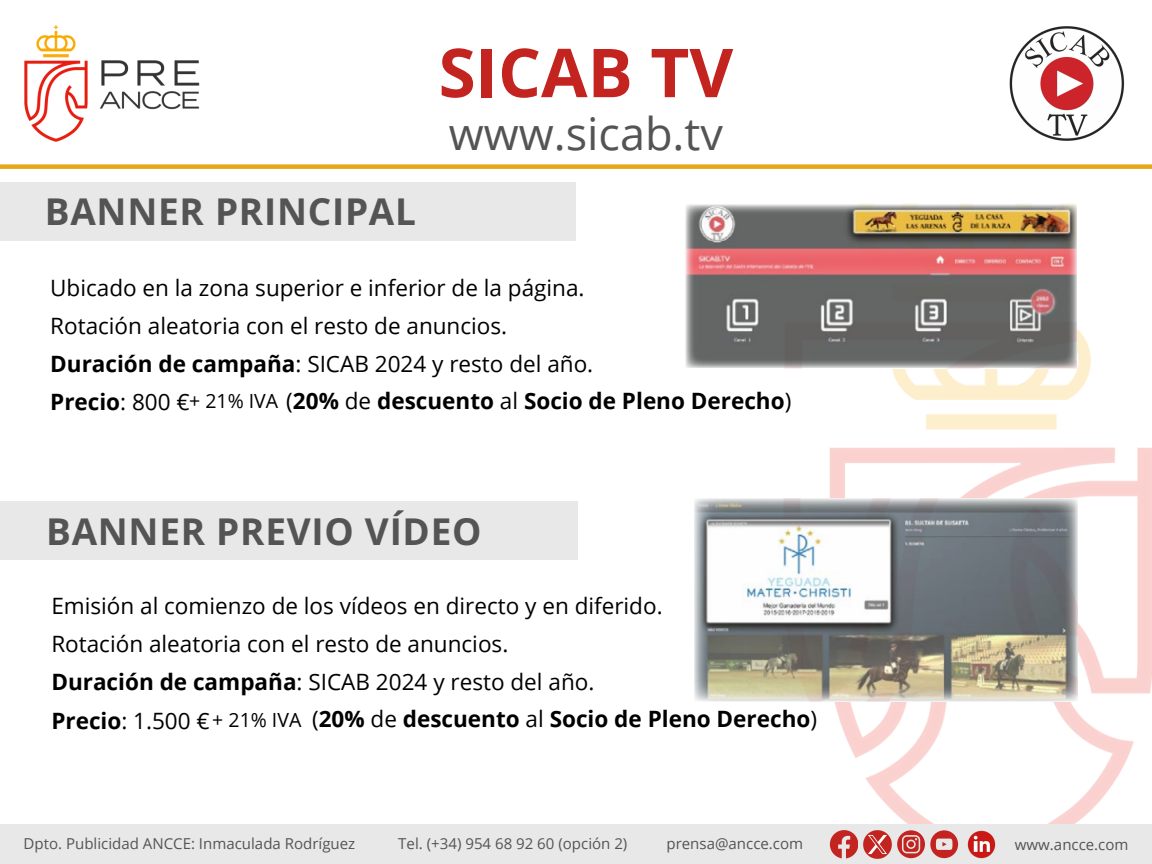
<style>
.page{position:relative;width:1152px;height:864px;background:#fff}
.page>*{position:absolute;margin:0;border:0;box-sizing:border-box;transform-origin:0 0}
.t1{font:700 67.5px "Open Sans";color:#c32420}
.t2{font:45px "Open Sans";color:#545454}
.t3{font:700 36.9px "Open Sans";letter-spacing:.02em;color:#545454}
.t4{font:22.5px/38.2px "Open Sans";color:#000}
.t5{font:700 22.5px "Open Sans";color:#000}
.t6{font:19.5px "Open Sans";color:#000}
.t7{font:15px "Open Sans";color:#545454}
.s1{font-weight:700}
.s2{font-weight:400}
</style>
<div class="page">
<img style="left:830px;top:266px;width:322px;height:558px">
<div style="left:0;top:824px;width:1152px;height:40px;background:#e8e8e8"></div>
<img style="left:24px;top:25px;width:176px;height:117px">
<div style="left:0;top:182px;width:576px;height:59px;background:#e8e8e8"></div>
<div style="left:0;top:164px;width:1152px;height:5px;background:#e5a716"></div>
<img style="left:1009px;top:26px;width:116px;height:115px">
<div style="left:0;top:502px;width:577px;height:58px;background:#e8e8e8"></div>
<img style="left:685px;top:204px;width:391px;height:164px">
<img style="left:695px;top:498px;width:382px;height:204px">
<svg style="left:830px;top:830px;width:28px;height:28px"></svg>
<svg style="left:897px;top:830px;width:61px;height:28px"></svg>
<img style="left:967px;top:830px;width:29px;height:29px">
<img style="left:864px;top:831px;width:28px;height:28px">
<h4 class="t1" style="left:439px;top:25px;width:296px">SICAB TV</h4>
<p class="t3" style="left:45px;top:186px;width:373px">BANNER PRINCIPAL</p>
<p class="t2" style="left:449px;top:102px;width:276px">www.sicab.tv</p>
<h5 class="t4" style="left:50px;top:268px;width:545px">Ubicado en la zona superior e inferior de la página.<br>Rotación aleatoria con el resto de anuncios.<br><span class="s1">Duración de campaña</span>: SICAB 2024 y resto del año.<br><span class="s1">Precio</span>: 800 €</h5>
<h4 class="t6" style="left:189px;top:388px;width:91px">+ 21% IVA</h4>
<p class="t5" style="left:286px;top:385px;width:507px"><span class="s2">(</span>20% <span class="s2">de</span> descuento <span class="s2">al</span> Socio de Pleno Derecho<span class="s2">)</span></p>
<h3 class="t3" style="left:46px;top:505px;width:437px">BANNER PREVIO VÍDEO</h3>
<h4 class="t4" style="left:51px;top:586px;width:613px">Emisión al comienzo de los vídeos en directo y en diferido.<br>Rotación aleatoria con el resto de anuncios.<br><span class="s1">Duración de campaña</span>: SICAB 2024 y resto del año.<br><span class="s1">Precio</span>: 1.500 €</h4>
<h5 class="t6" style="left:212px;top:706px;width:91px">+ 21% IVA</h5>
<h4 class="t5" style="left:312px;top:703px;width:507px"><span class="s2">(</span>20% <span class="s2">de</span> descuento <span class="s2">al</span> Socio de Pleno Derecho<span class="s2">)</span></h4>
<p class="t7" style="left:24px;top:833px;width:333px">Dpto. Publicidad ANCCE: Inmaculada Rodríguez</p>
<p class="t7" style="left:398px;top:833px;width:231px">Tel. (+34) 954 68 92 60 (opción 2)</p>
<p class="t7" style="left:667px;top:833px;width:138px">prensa@ancce.com</p>
<p class="t7" style="left:1015px;top:834px;width:115px">www.ancce.com</p>
</div>
